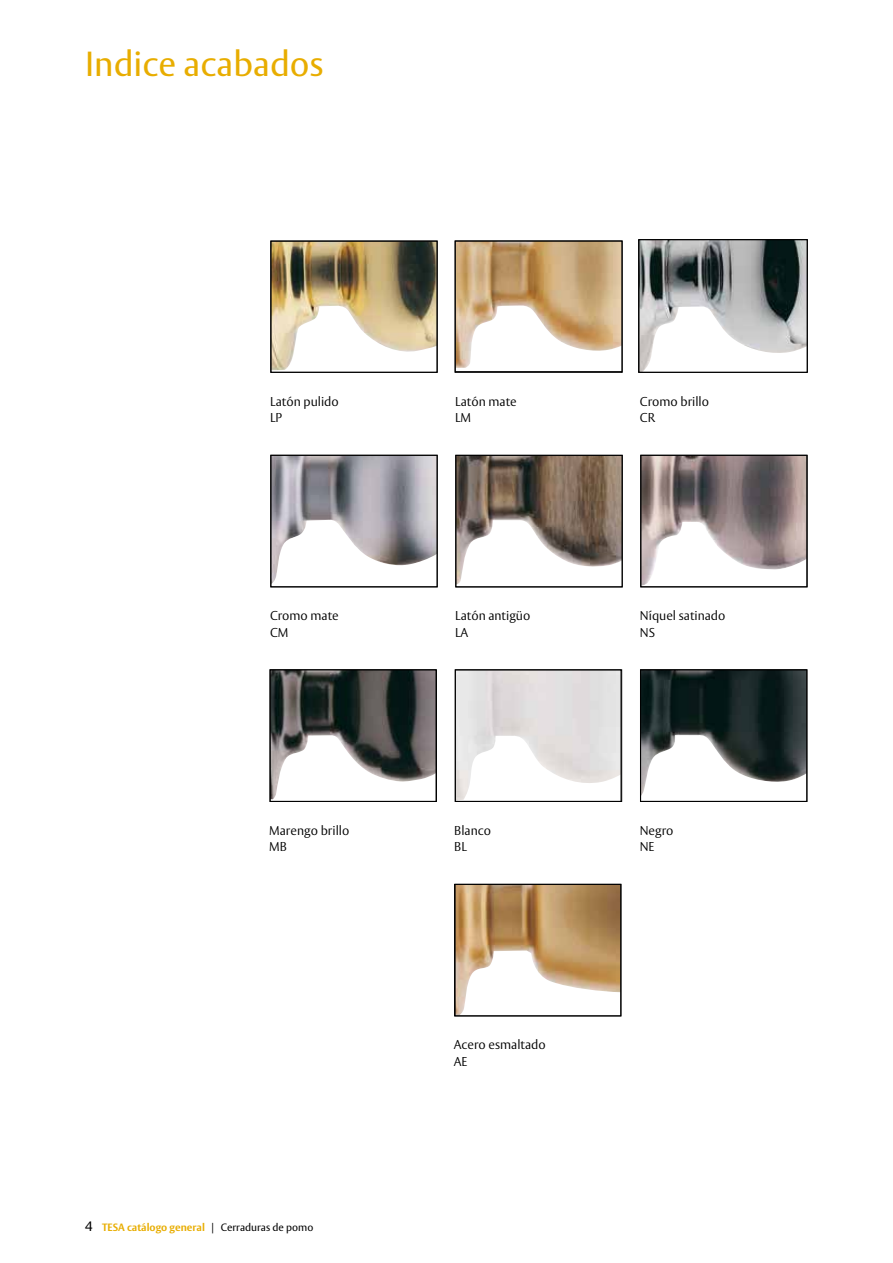
<style>
.page{position:relative;width:893px;height:1263px;background:#fff}
.page>*{position:absolute;margin:0;border:0;box-sizing:border-box;transform-origin:0 0}
.t1{font:34.5px "ASSA Vesta";color:#e8ad00}
.t2{font:300 12.75px/16.5px "ASSA Vesta";color:#000}
.t3{font:700 10.5px "ASSA Vesta";color:#e8ad00}
.s1{font-weight:400;font-size:13.5px;color:#000}
.s2{font-weight:400;color:#000}
</style>
<div class="page">
<img style="left:273px;top:243px;width:162px;height:127px">
<div style="left:271px;top:241px;width:166px;height:132px;border:1px solid #000"></div>
<img style="left:457px;top:243px;width:163px;height:125px">
<div style="left:455px;top:241px;width:167px;height:132px;border:1px solid #000"></div>
<img style="left:458px;top:457px;width:162px;height:127px">
<div style="left:455px;top:455px;width:167px;height:132px;border:1px solid #000"></div>
<img style="left:272px;top:672px;width:162px;height:127px">
<div style="left:270px;top:670px;width:167px;height:132px;border:1px solid #000"></div>
<img style="left:457px;top:886px;width:162px;height:128px">
<div style="left:454px;top:884px;width:167px;height:132px;border:1px solid #000"></div>
<img style="left:643px;top:457px;width:162px;height:128px">
<div style="left:640px;top:455px;width:167px;height:132px;border:1px solid #000"></div>
<img style="left:273px;top:457px;width:162px;height:125px">
<div style="left:271px;top:455px;width:166px;height:132px;border:1px solid #000"></div>
<img style="left:641px;top:242px;width:164px;height:128px">
<div style="left:638px;top:239px;width:169px;height:134px;border:1px solid #000"></div>
<img style="left:642px;top:672px;width:163px;height:122px">
<div style="left:640px;top:670px;width:167px;height:132px;border:1px solid #000"></div>
<div style="left:455px;top:670px;width:167px;height:132px;border:1px solid #000"></div>
<h1 class="t1" style="left:85px;top:43px;width:240px">Indice acabados</h1>
<p class="t2" style="left:270px;top:393px;width:70px">Latón pulido<br>LP</p>
<p class="t2" style="left:270px;top:608px;width:70px">Cromo mate<br>CM</p>
<p class="t2" style="left:455px;top:393px;width:63px">Latón mate<br>LM</p>
<p class="t2" style="left:640px;top:393px;width:71px">Cromo brillo<br>CR</p>
<p class="t2" style="left:455px;top:608px;width:77px">Latón antigüo<br>LA</p>
<p class="t2" style="left:640px;top:608px;width:87px">Níquel satinado<br>NS</p>
<p class="t2" style="left:269px;top:822px;width:82px">Marengo brillo<br>MB</p>
<p class="t2" style="left:454px;top:822px;width:38px">Blanco<br>BL</p>
<p class="t3" style="left:85px;top:1220px;width:230px"><span class="s1">4</span> TESA catálogo general <span class="s2">| Cerraduras de pomo</span></p>
<p class="t2" style="left:454px;top:1037px;width:93px">Acero esmaltado<br>AE</p>
<p class="t2" style="left:640px;top:822px;width:35px">Negro<br>NE</p>
</div>
